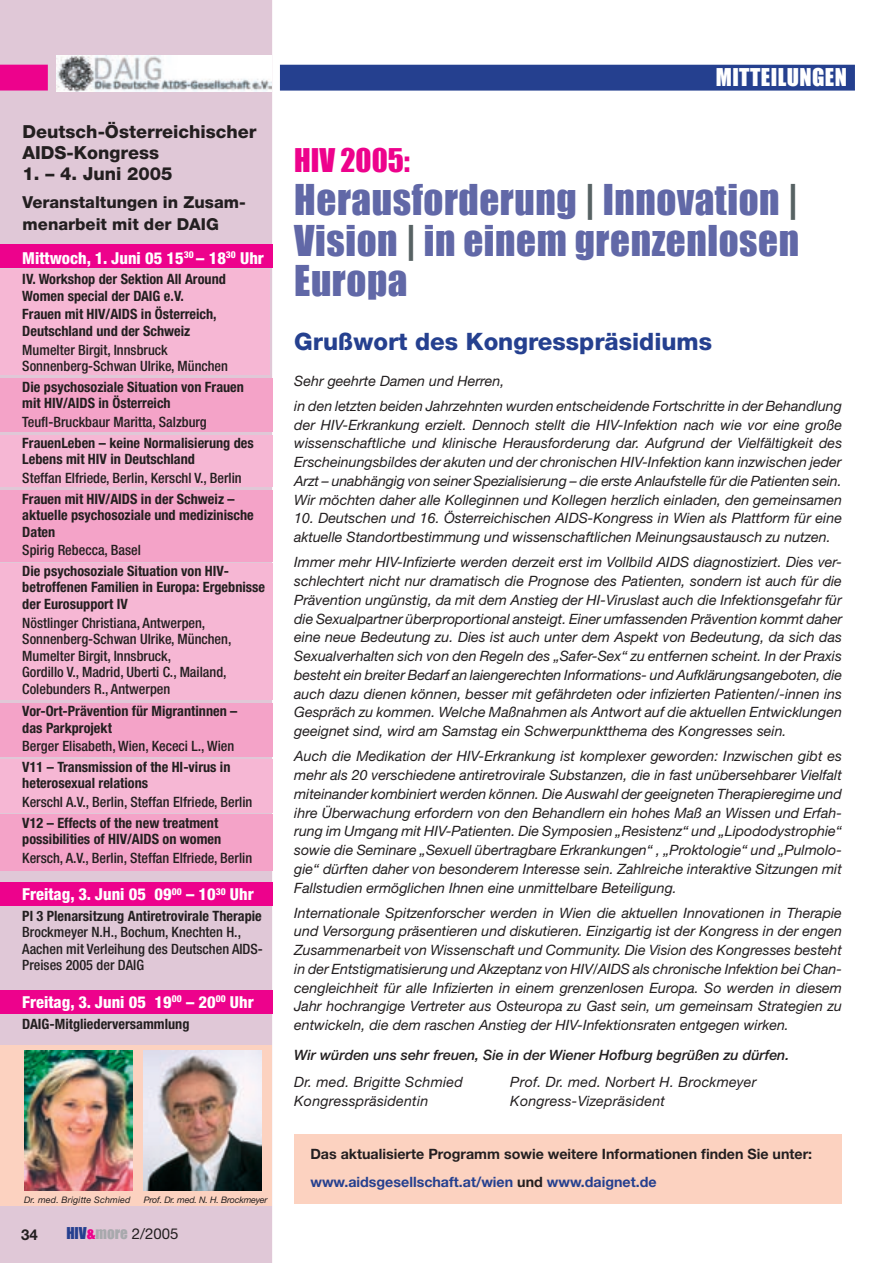
<style>
.page{position:relative;width:893px;height:1263px;background:#fff}
.page>*{position:absolute;margin:0;border:0;box-sizing:border-box;transform-origin:0 0}
.t1{font:39px/40.5px "Impact";letter-spacing:.015em;color:#6168a7;text-align:justify}
.t2{font:30px "Impact";color:#ed028c}
.Fließtext{font:800 24px "Helvetica Neue";color:#25408f}
.t3{font:22.5px "Impact";letter-spacing:.02em;color:#fff}
.heading_1{font:800 18px/21px "Helvetica Neue";color:#231f20}
.t4{font:800 condensed 16.5px "Helvetica Neue";color:#fff}
.t5{font:800 16.5px/21.6px "Helvetica Neue";color:#231f20}
.t6{font:15px "Helvetica Neue";color:#231f20}
.t7{font:700 15px "Helvetica Neue";color:#231f20}
.Fließtext-2{font:italic 14.25px/18.8px "Helvetica Neue";color:#231f20;text-align:justify}
.t8{font:700 condensed 14.25px/16.5px "Helvetica Neue";color:#231f20}
.t9{font:500 condensed 14.25px/16.5px "Helvetica Neue";color:#231f20}
.Fließtext-3{font:700 14.25px "Helvetica Neue";color:#231f20}
.Fließtext-4{font:italic 500 14.25px "Helvetica Neue";color:#231f20}
.Fließtext-5{font:700 14.25px "Helvetica Neue";color:#25408f}
.Fließtext-6{font:italic 9px "Helvetica Neue";letter-spacing:-.02em;color:#231f20}
.Fließtext-7{font:italic 9px "Helvetica Neue";letter-spacing:.015em;color:#231f20}
.s1{font-weight:700}
.s2{font-family:"Impact";color:#25408f}
.s3{font-family:"Impact";color:#ed028c}
.s4{font-family:"Impact";color:#a8a9ad}
.s5{color:#576263}
.s6{color:#231f20}
</style>
<div class="page">
<div style="left:0;top:0;width:272px;height:1263px;background:#e0c8d7"></div>
<svg style="left:0;top:65px;width:48px;height:26px"></svg>
<div style="left:281px;top:65px;width:573px;height:25px;background:#25408f"></div>
<div style="left:280px;top:65px;width:575px;height:26px;border:2px solid #25408f"></div>
<div style="left:294px;top:1135px;width:548px;height:69px;background:#fcd2c0"></div>
<div style="left:0;top:269px;width:270px;height:106px;background:#f6b7d4"></div>
<div style="left:0;top:378px;width:273px;height:54px;background:#f4a3c8"></div>
<div style="left:0;top:435px;width:273px;height:52px;background:#f6b7d4"></div>
<div style="left:0;top:490px;width:273px;height:71px;background:#f4a3c8"></div>
<div style="left:0;top:563px;width:273px;height:137px;background:#f6b7d4"></div>
<div style="left:0;top:703px;width:273px;height:54px;background:#f4a3c8"></div>
<div style="left:0;top:759px;width:273px;height:53px;background:#f6b7d4"></div>
<div style="left:0;top:815px;width:273px;height:56px;background:#f4a3c8"></div>
<div style="left:0;top:244px;width:273px;height:24px;background:#ed028c"></div>
<div style="left:0;top:882px;width:273px;height:24px;background:#ed028c"></div>
<div style="left:0;top:990px;width:273px;height:24px;background:#ed028c"></div>
<div style="left:0;top:1045px;width:272px;height:160px;background:#fcd2c0"></div>
<img style="left:24px;top:1051px;width:108px;height:140px">
<img style="left:144px;top:1050px;width:117px;height:141px">
<img style="left:56px;top:55px;width:215px;height:36px">
<p class="heading_1" style="left:23px;top:121px;width:235px">Deutsch-Österreichischer<br>AIDS-Kongress</p>
<p class="heading_1" style="left:23px;top:163px;width:151px">1. – 4. Juni 2005</p>
<p class="t5" style="left:23px;top:191px;width:225px">Veranstaltungen in Zusam&shy;menarbeit mit der DAIG</p>
<p class="t4" style="left:22px;top:247px;width:243px">Mittwoch, 1. Juni 05 15<sup>30</sup> – 18<sup>30</sup> Uhr</p>
<p class="t8" style="left:22px;top:271px;width:205px">IV. Workshop der Sektion All Around<br>Women special der DAIG e.V.</p>
<p class="t8" style="left:22px;top:306px;width:196px">Frauen mit HIV/AIDS in Österreich,<br>Deutschland und der Schweiz</p>
<p class="t9" style="left:22px;top:341px;width:147px">Mumelter Birgit, Innsbruck</p>
<p class="t9" style="left:22px;top:358px;width:207px">Sonnenberg-Schwan Ulrike, München</p>
<p class="t8" style="left:22px;top:378px;width:223px">Die psychosoziale Situation von Frauen mit HIV/AIDS in Österreich</p>
<p class="t9" style="left:22px;top:413px;width:186px">Teufl-Bruckbaur Maritta, Salzburg</p>
<p class="t8" style="left:22px;top:434px;width:233px">FrauenLeben – keine Normalisierung des<br>Lebens mit HIV in Deutschland</p>
<p class="t9" style="left:22px;top:469px;width:221px">Steffan Elfriede, Berlin, Kerschl V., Berlin</p>
<p class="t8" style="left:22px;top:490px;width:233px">Frauen mit HIV/AIDS in der Schweiz – aktuelle psychosoziale und medizinische</p>
<p class="t8" style="left:22px;top:523px;width:34px">Daten</p>
<p class="t9" style="left:22px;top:542px;width:120px">Spirig Rebecca, Basel</p>
<p class="t8" style="left:22px;top:562px;width:244px">Die psychosoziale Situation von HIV&shy;betroffenen Familien in Europa: Ergebnisse der Eurosupport IV</p>
<p class="t9" style="left:22px;top:614px;width:211px">Nöstlinger Christiana, Antwerpen,<br>Sonnenberg-Schwan Ulrike, München,</p>
<p class="t9" style="left:22px;top:647px;width:206px">Mumelter Birgit, Innsbruck,<br>Gordillo V., Madrid, Uberti C., Mailand,<br>Colebunders R., Antwerpen</p>
<p class="t8" style="left:22px;top:702px;width:217px">Vor-Ort-Prävention für Migrantinnen – das Parkprojekt</p>
<p class="t9" style="left:22px;top:738px;width:213px">Berger Elisabeth, Wien, Kececi L., Wien</p>
<p class="t8" style="left:22px;top:758px;width:210px">V11 – Transmission of the HI-virus in heterosexual relations</p>
<p class="t9" style="left:22px;top:793px;width:232px">Kerschl A.V., Berlin, Steffan Elfriede, Berlin</p>
<p class="t8" style="left:22px;top:814px;width:200px">V12 – Effects of the new treatment possibilities of HIV/AIDS on women</p>
<p class="t9" style="left:22px;top:849px;width:231px">Kersch, A.V., Berlin, Steffan Elfriede, Berlin</p>
<p class="t4" style="left:22px;top:884px;width:233px">Freitag, 3. Juni 05 09<sup>00</sup> – 10<sup>30</sup> Uhr</p>
<p class="t9" style="left:22px;top:907px;width:242px"><span class="s1">Pl 3 Plenarsitzung Antiretrovirale Therapie </span>Brockmeyer N.H., Bochum, Knechten H., Aachen mit Verleihung des Deutschen AIDS-Preises 2005 der DAIG</p>
<p class="t4" style="left:22px;top:992px;width:233px">Freitag, 3. Juni 05 19<sup>00</sup> – 20<sup>00</sup> Uhr</p>
<p class="t8" style="left:22px;top:1015px;width:169px">DAIG-Mitgliederversammlung</p>
<p class="Fließtext-7" style="left:24px;top:1194px;width:108px">Dr. med. Brigitte Schmied</p>
<p class="Fließtext-6" style="left:144px;top:1194px;width:125px">Prof. Dr. med. N. H. Brockmeyer</p>
<p class="t7" style="left:21px;top:1225px;width:18px">34</p>
<p class="t6" style="left:66px;top:1225px;width:114px"><span class="s2">HIV</span><span class="s3">&amp;</span><span class="s4">more</span> 2/2005</p>
<p class="t3" style="left:716px;top:64px;width:133px">MITTEILUNGEN</p>
<p class="t2" style="left:294px;top:142px;width:117px">HIV 2005:</p>
<p class="t1" style="left:294px;top:180px;width:506px">Herausforderung <span class="s5">|</span> Innovation <span class="s5">| </span>Vision <span class="s5">|</span> in einem grenzenlosen Europa</p>
<p class="Fließtext" style="left:294px;top:327px;width:419px">Grußwort des Kongresspräsidiums</p>
<p class="Fließtext-2" style="left:294px;top:371px;width:212px">Sehr geehrte Damen und Herren,</p>
<p class="Fließtext-2" style="left:294px;top:396px;width:549px">in den letzten beiden Jahrzehnten wurden entscheidende Fortschritte in der Behandlung der HIV-Erkrankung erzielt. Dennoch stellt die HIV-Infektion nach wie vor eine große wissenschaftliche und klinische Herausforderung dar. Aufgrund der Vielfältigkeit des Erscheinungsbildes der akuten und der chronischen HIV-Infektion kann inzwischen jeder Arzt – unabhängig von seiner Spezialisierung – die erste Anlaufstelle für die Patienten sein.<br>Wir möchten daher alle Kolleginnen und Kollegen herzlich einladen, den gemeinsamen</p>
<p class="Fließtext-2" style="left:294px;top:509px;width:549px">10. Deutschen und 16. Österreichischen AIDS-Kongress in Wien als Plattform für eine aktuelle Standortbestimmung und wissenschaftlichen Meinungsaustausch zu nutzen.</p>
<p class="Fließtext-2" style="left:294px;top:553px;width:550px">Immer mehr HIV-Infizierte werden derzeit erst im Vollbild AIDS diagnostiziert. Dies ver&shy;schlechtert nicht nur dramatisch die Prognose des Patienten, sondern ist auch für die Prävention ungünstig, da mit dem Anstieg der HI-Viruslast auch die Infektionsgefahr für die Sexualpartner überproportional ansteigt. Einer umfassenden Prävention kommt daher eine neue Bedeutung zu. Dies ist auch unter dem Aspekt von Bedeutung, da sich das Sexualverhalten sich von den Regeln des „Safer-Sex“ zu entfernen scheint. In der Praxis besteht ein breiter Bedarf an laiengerechten Informations- und Aufklärungsangeboten, die auch dazu dienen können, besser mit gefährdeten oder infizierten Patienten/-innen ins Gespräch zu kommen. Welche Maßnahmen als Antwort auf die aktuellen Entwicklungen geeignet sind, wird am Samstag ein Schwerpunktthema des Kongresses sein.</p>
<p class="Fließtext-2" style="left:294px;top:747px;width:549px">Auch die Medikation der HIV-Erkrankung ist komplexer geworden: Inzwischen gibt es mehr als 20 verschiedene antiretrovirale Substanzen, die in fast unübersehbarer Vielfalt miteinander kombiniert werden können. Die Auswahl der geeigneten Therapieregime und ihre Überwachung erfordern von den Behandlern ein hohes Maß an Wissen und Erfah&shy;rung im Umgang mit HIV-Patienten. Die Symposien „Resistenz“ und „Lipododystrophie“ sowie die Seminare „Sexuell übertragbare Erkrankungen“ , „Proktologie“ und „Pulmolo&shy;gie“ dürften daher von besonderem Interesse sein. Zahlreiche interaktive Sitzungen mit Fallstudien ermöglichen Ihnen eine unmittelbare Beteiligung.</p>
<p class="Fließtext-2" style="left:294px;top:903px;width:549px">Internationale Spitzenforscher werden in Wien die aktuellen Innovationen in Therapie und Versorgung präsentieren und diskutieren. Einzigartig ist der Kongress in der engen Zusammenarbeit von Wissenschaft und Community. Die Vision des Kongresses besteht in der Entstigmatisierung und Akzeptanz von HIV/AIDS als chronische Infektion bei Chan&shy;cengleichheit für alle Infizierten in einem grenzenlosen Europa. So werden in diesem Jahr hochrangige Vertreter aus Osteuropa zu Gast sein, um gemeinsam Strategien zu entwickeln, die dem raschen Anstieg der HIV-Infektionsraten entgegen wirken.</p>
<p class="Fließtext-4" style="left:294px;top:1046px;width:497px">Wir würden uns sehr freuen, Sie in der Wiener Hofburg begrüßen zu dürfen.</p>
<p class="Fließtext-2" style="left:294px;top:1072px;width:170px">Dr. med. Brigitte Schmied</p>
<p class="Fließtext-2" style="left:510px;top:1072px;width:248px">Prof. Dr. med. Norbert H. Brockmeyer</p>
<p class="Fließtext-2" style="left:294px;top:1091px;width:136px">Kongresspräsidentin</p>
<p class="Fließtext-2" style="left:510px;top:1091px;width:156px">Kongress-Vizepräsident</p>
<p class="Fließtext-3" style="left:310px;top:1145px;width:503px">Das aktualisierte Programm sowie weitere Informationen finden Sie unter:</p>
<p class="Fließtext-5" style="left:310px;top:1173px;width:348px">www.aidsgesellschaft.at/wien <span class="s6">und</span> www.daignet.de</p>
</div>
